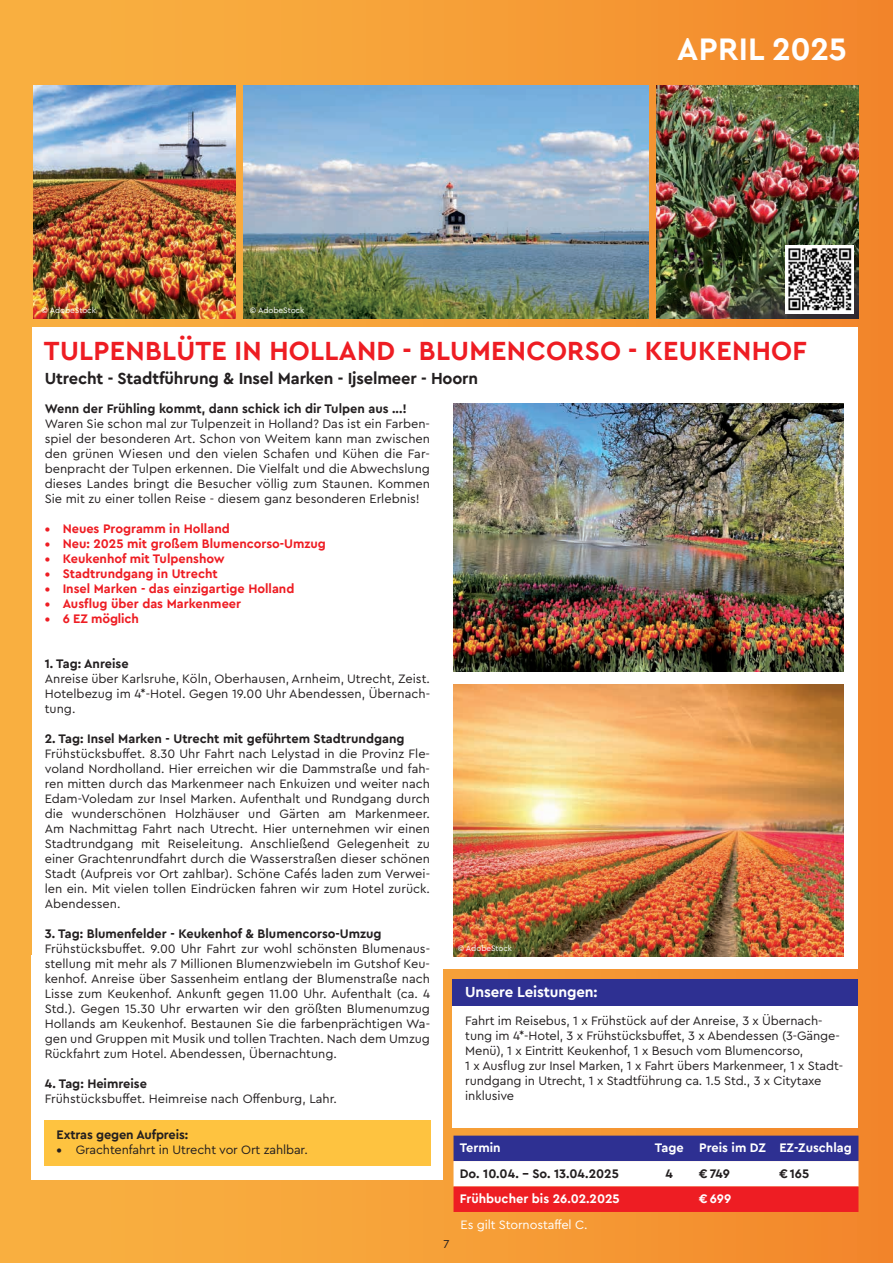
<style>
.page{position:relative;width:893px;height:1263px;background:#fff}
.page>*{position:absolute;margin:0;border:0;box-sizing:border-box;transform-origin:0 0}
.t1{font:700 31.95px "Cera PRO";letter-spacing:.01em;color:#fff}
.t2{font:700 27px "Cera PRO";letter-spacing:.01em;color:#ee1d23}
.t3{font:700 16.5px "Cera PRO";letter-spacing:-.01em;color:#231f20}
.t4{font:700 15px "Cera PRO";letter-spacing:-.01em;color:#fff}
.t5{font:12.75px/15px "Cera PRO";letter-spacing:-.01em;color:#231f20;text-align:justify}
.t6{font:700 12.75px "Cera PRO";color:#231f20}
.t7{font:700 12.75px "Cera PRO";color:#ee1d23}
.t8{font:700 12.75px "Cera PRO";color:#fff}
.t9{font:12.75px "Cera PRO";letter-spacing:-.01em;color:#fff}
.t10{font:12px "Cera PRO";color:#231f20}
.t11{font:8.25px "Cera PRO";letter-spacing:-.01em;color:#fff}
.s1{font-weight:700}
</style>
<div class="page">
<div style="left:0;top:0;width:893px;height:1263px;background:linear-gradient(to right,#f9b543,#f2872c)"></div>
<div style="left:32px;top:327px;width:826px;height:642px;background:#fff"></div>
<img style="left:453px;top:685px;width:391px;height:272px">
<img style="left:33px;top:85px;width:203px;height:234px">
<img style="left:657px;top:85px;width:202px;height:234px">
<img style="left:453px;top:403px;width:391px;height:268px">
<div style="left:32px;top:956px;width:411px;height:224px;background:#fff"></div>
<svg style="left:453px;top:1135px;width:405px;height:77px"></svg>
<div style="left:452px;top:999px;width:406px;height:129px;background:#fff"></div>
<div style="left:452px;top:979px;width:406px;height:26px;background:#2e3092"></div>
<img style="left:244px;top:85px;width:404px;height:234px">
<img style="left:785px;top:245px;width:69px;height:68px">
<div style="left:44px;top:1120px;width:387px;height:46px;background:#fec340"></div>
<p class="t11" style="left:42px;top:305px;width:56px">© AdobeStock</p>
<p class="t11" style="left:250px;top:305px;width:56px">© AdobeStock</p>
<h1 class="t1" style="left:677px;top:28px;width:171px">APRIL 2025</h1>
<h2 class="t2" style="left:44px;top:333px;width:764px">TULPENBLÜTE IN HOLLAND - BLUMENCORSO - KEUKENHOF</h2>
<p class="t3" style="left:45px;top:367px;width:435px">Utrecht - Stadtführung &amp; Insel Marken - Ijselmeer - Hoorn</p>
<p class="t6" style="left:45px;top:400px;width:364px">Wenn der Frühling kommt, dann schick ich dir Tulpen aus ...!</p>
<p class="t5" style="left:45px;top:415px;width:387px">Waren Sie schon mal zur Tulpenzeit in Holland? Das ist ein Farben&shy;spiel der besonderen Art. Schon von Weitem kann man zwischen den grünen Wiesen und den vielen Schafen und Kühen die Far&shy;benpracht der Tulpen erkennen. Die Vielfalt und die Abwechslung dieses Landes bringt die Besucher völlig zum Staunen. Kommen Sie mit zu einer tollen Reise - diesem ganz besonderen Erlebnis!</p>
<p class="t7" style="left:45px;top:520px;width:187px">• Neues Programm in Holland</p>
<p class="t7" style="left:45px;top:535px;width:283px">• Neu: 2025 mit großem Blumencorso-Umzug</p>
<p class="t7" style="left:45px;top:550px;width:182px">• Keukenhof mit Tulpenshow</p>
<p class="t7" style="left:45px;top:565px;width:175px">• Stadtrundgang in Utrecht</p>
<p class="t7" style="left:45px;top:580px;width:251px">• Insel Marken - das einzigartige Holland</p>
<p class="t7" style="left:45px;top:595px;width:198px">• Ausflug über das Markenmeer</p>
<p class="t7" style="left:45px;top:610px;width:96px">• 6 EZ möglich</p>
<p class="t6" style="left:45px;top:655px;width:85px">1. Tag: Anreise</p>
<p class="t5" style="left:45px;top:670px;width:387px">Anreise über Karlsruhe, Köln, Oberhausen, Arnheim, Utrecht, Zeist.<br>Hotelbezug im 4*-Hotel. Gegen 19.00 Uhr Abendessen, Übernach&shy;tung.</p>
<p class="t6" style="left:45px;top:730px;width:361px">2. Tag: Insel Marken - Utrecht mit geführtem Stadtrundgang</p>
<p class="t5" style="left:45px;top:745px;width:387px">Frühstücksbuffet. 8.30 Uhr Fahrt nach Lelystad in die Provinz Fle&shy;voland Nordholland. Hier erreichen wir die Dammstraße und fah&shy;ren mitten durch das Markenmeer nach Enkuizen und weiter nach Edam-Voledam zur Insel Marken. Aufenthalt und Rundgang durch die wunderschönen Holzhäuser und Gärten am Markenmeer.<br>Am Nachmittag Fahrt nach Utrecht. Hier unternehmen wir einen Stadtrundgang mit Reiseleitung. Anschließend Gelegenheit zu einer Grachtenrundfahrt durch die Wasserstraßen dieser schönen Stadt (Aufpreis vor Ort zahlbar). Schöne Cafés laden zum Verwei&shy;len ein. Mit vielen tollen Eindrücken fahren wir zum Hotel zurück.<br>Abendessen.</p>
<p class="t6" style="left:45px;top:925px;width:338px">3. Tag: Blumenfelder - Keukenhof &amp; Blumencorso-Umzug</p>
<p class="t5" style="left:45px;top:940px;width:387px">Frühstücksbuffet. 9.00 Uhr Fahrt zur wohl schönsten Blumenaus&shy;stellung mit mehr als 7 Millionen Blumenzwiebeln im Gutshof Keu&shy;kenhof. Anreise über Sassenheim entlang der Blumenstraße nach Lisse zum Keukenhof. Ankunft gegen 11.00 Uhr. Aufenthalt (ca. 4<br>Std.). Gegen 15.30 Uhr erwarten wir den größten Blumenumzug Hollands am Keukenhof. Bestaunen Sie die farbenprächtigen Wa&shy;gen und Gruppen mit Musik und tollen Trachten. Nach dem Umzug Rückfahrt zum Hotel. Abendessen, Übernachtung.</p>
<p class="t6" style="left:45px;top:1075px;width:104px">4. Tag: Heimreise</p>
<p class="t5" style="left:45px;top:1090px;width:294px">Frühstücksbuffet. Heimreise nach Offenburg, Lahr.</p>
<p class="t6" style="left:57px;top:1126px;width:133px">Extras gegen Aufpreis:</p>
<p class="t5" style="left:57px;top:1141px;width:253px"><span class="s1">•</span> Grachtenfahrt in Utrecht vor Ort zahlbar.</p>
<p class="t11" style="left:458px;top:943px;width:56px">© AdobeStock</p>
<p class="t4" style="left:465px;top:982px;width:134px">Unsere Leistungen:</p>
<p class="t5" style="left:465px;top:1013px;width:379px;text-align:left">Fahrt im Reisebus, 1 x Frühstück auf der Anreise, 3 x Übernach&shy;tung im 4*-Hotel, 3 x Frühstücksbuffet, 3 x Abendessen (3-Gänge-Menü), 1 x Eintritt Keukenhof, 1 x Besuch vom Blumencorso,<br>1 x Ausflug zur Insel Marken, 1 x Fahrt übers Markenmeer, 1 x Stadt&shy;rundgang in Utrecht, 1 x Stadtführung ca. 1.5 Std., 3 x Citytaxe inklusive</p>
<p class="t10" style="left:443px;top:1236px;width:8px">7</p>
<p class="t8" style="left:460px;top:1139px;width:42px">Termin</p>
<p class="t8" style="left:655px;top:1139px;width:199px">Tage Preis im DZ EZ-Zuschlag</p>
<p class="t6" style="left:460px;top:1165px;width:161px">Do. 10.04. – So. 13.04.2025</p>
<p class="t6" style="left:665px;top:1165px;width:9px">4</p>
<p class="t6" style="left:699px;top:1165px;width:32px">€ 749</p>
<p class="t6" style="left:779px;top:1165px;width:31px">€ 165</p>
<p class="t8" style="left:460px;top:1190px;width:162px">Frühbucher bis 26.02.2025</p>
<p class="t8" style="left:699px;top:1190px;width:34px">€ 699</p>
<p class="t9" style="left:461px;top:1216px;width:128px">Es gilt Stornostaffel C.</p>
</div>
